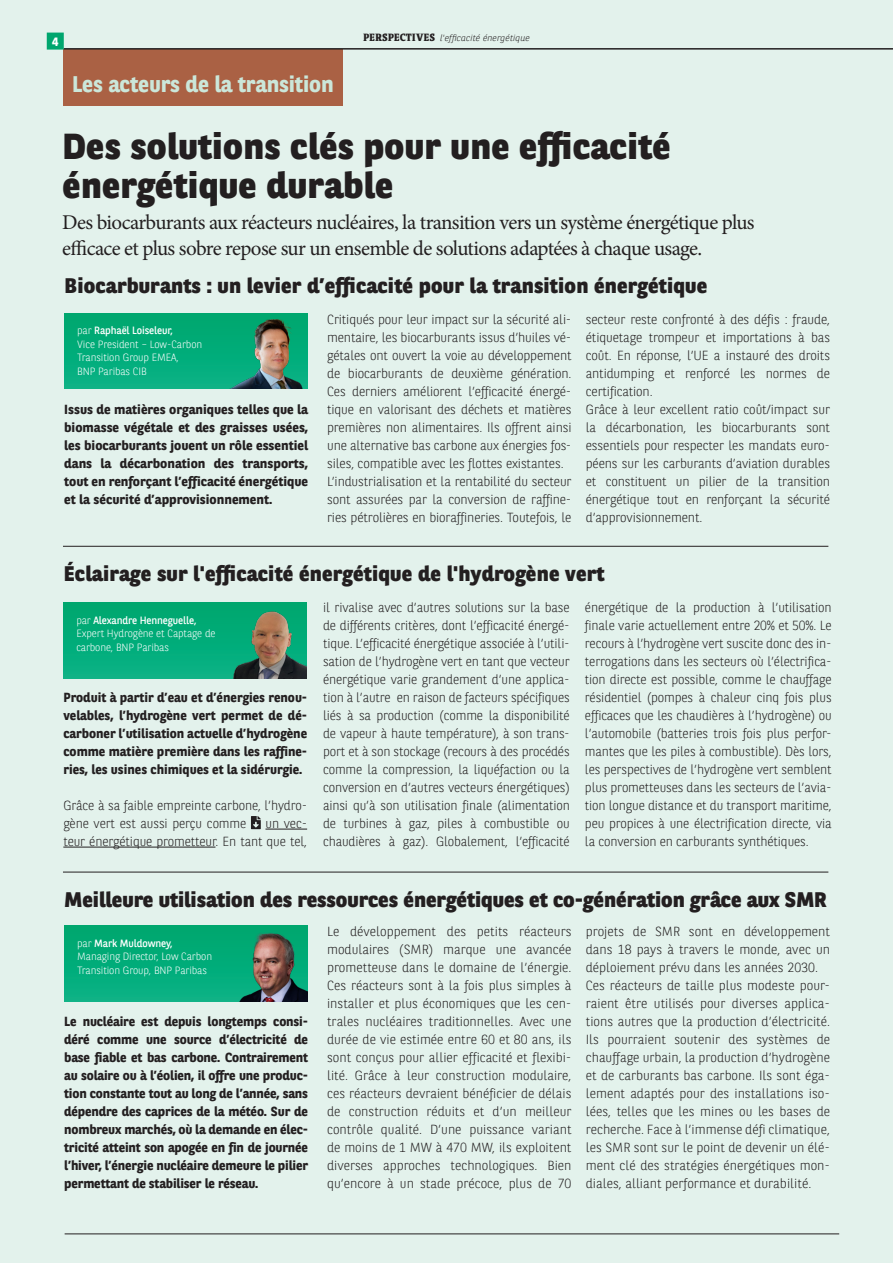
<style>
.page{position:relative;width:893px;height:1263px;background:#e3f2ec}
.page>*{position:absolute;margin:0;border:0;box-sizing:border-box;transform-origin:0 0}
.KOP_CHRONICLE{font:800 36px/39px "BNPP Sans";letter-spacing:.01em;color:#231f20}
.KOP_SACKERS{font:700 22.5px "BNPP Sans";letter-spacing:-.005em;color:#cbe7da}
.KOP_CHRONICLE-2{font:800 21px "BNPP Sans";letter-spacing:.01em;color:#231f20}
.IHOUD_nummer{font:21px/25.5px "Minion Pro";letter-spacing:-.03em;color:#231f20}
.KOP_SACKERS-2{font:300 13.2px/18px "BNPP Sans";letter-spacing:-.01em;color:#231f20;text-align:justify}
.KOP_SACKERS-3{font:700 13.2px/18px "BNPP Sans";color:#231f20;text-align:justify}
.t1{font:700 12px "BNPP Sans";color:#fff}
.t2{font:300 10.5px/13.5px "BNPP Sans";letter-spacing:-.01em;color:#fff}
.t3{font:10.5px "BNPP Sans";letter-spacing:-.01em;color:#fff}
.KOP_CHRONICLE-3{font:italic 300 9px "BNPP Sans";letter-spacing:.01em;color:#231f20}
.s1{font-family:"BNPP Serif";font-weight:800;font-style:normal;font-size:10.5px}
.s2{font-weight:400}
.s3{font-weight:300}
</style>
<div class="page">
<div style="left:64px;top:49px;width:279px;height:56px;background:#aa6144"></div>
<div style="left:48px;top:33px;width:15px;height:16px;background:#00a66e"></div>
<div style="left:47px;top:33px;width:17px;height:17px;border:2px solid #00a66e"></div>
<hr style="left:64px;top:48px;width:829px;height:2px;background:#231f20">
<hr style="left:65px;top:1233px;width:774px;height:1px;background:#231f20">
<div style="left:65px;top:313px;width:243px;height:76px;background:linear-gradient(to bottom,#00a66d,#09b285)"></div>
<div style="left:65px;top:926px;width:243px;height:75px;background:#00ac79"></div>
<hr style="left:63px;top:546px;width:765px;height:1px;background:#231f20">
<hr style="left:63px;top:872px;width:765px;height:1px;background:#231f20">
<img style="left:230px;top:320px;width:77px;height:69px">
<img style="left:237px;top:932px;width:70px;height:69px">
<hr style="left:265px;top:829px;width:42px;height:1px;background:#231f20">
<hr style="left:63px;top:847px;width:152px;height:1px;background:#231f20">
<svg style="left:251px;top:816px;width:10px;height:13px"></svg>
<div style="left:64px;top:603px;width:243px;height:75px;background:#00ac78"></div>
<img style="left:233px;top:611px;width:74px;height:67px">
<p class="t1" style="left:52px;top:33px;width:8px">4</p>
<p class="KOP_SACKERS" style="left:72px;top:69px;width:263px">Les acteurs de la transition</p>
<p class="KOP_CHRONICLE-3" style="left:363px;top:32px;width:169px"><span class="s1">PERSPECTIVES</span> l'efficacité énergétique</p>
<p class="KOP_CHRONICLE" style="left:63px;top:126px;width:609px">Des solutions clés pour une efficacité énergétique durable</p>
<p class="IHOUD_nummer" style="left:62px;top:210px;width:694px">Des biocarburants aux réacteurs nucléaires, la transition vers un système énergétique plus efficace et plus sobre repose sur un ensemble de solutions adaptées à chaque usage.</p>
<p class="KOP_CHRONICLE-2" style="left:65px;top:271px;width:644px">Biocarburants : un levier d’efficacité pour la transition énergétique</p>
<p class="t2" style="left:77px;top:323px;width:126px">par <span class="s2">Raphaël Loiseleur,<br></span>Vice President – Low-Carbon<br>Transition Group EMEA,<br>BNP Paribas CIB</p>
<p class="KOP_SACKERS-3" style="left:64px;top:400px;width:245px">Issus de matières organiques telles que la biomasse végétale et des graisses usées, les biocarburants jouent un rôle essentiel dans la décarbonation des transports, tout en renforçant l’efficacité énergétique et la sécurité d’approvisionnement.</p>
<p class="KOP_SACKERS-2" style="left:327px;top:310px;width:246px">Critiqués pour leur impact sur la sécurité ali&shy;mentaire, les biocarburants issus d’huiles vé&shy;gétales ont ouvert la voie au développement de biocarburants de deuxième génération.<br>Ces derniers améliorent l’efficacité énergé&shy;tique en valorisant des déchets et matières premières non alimentaires. Ils offrent ainsi une alternative bas carbone aux énergies fos&shy;siles, compatible avec les flottes existantes.</p>
<p class="KOP_SACKERS-2" style="left:327px;top:472px;width:246px">L’industrialisation et la rentabilité du secteur sont assurées par la conversion de raffine&shy;ries pétrolières en bioraffineries. Toutefois, le</p>
<p class="KOP_SACKERS-2" style="left:586px;top:310px;width:246px">secteur reste confronté à des défis : fraude, étiquetage trompeur et importations à bas coût. En réponse, l’UE a instauré des droits antidumping et renforcé les normes de certification.</p>
<p class="KOP_SACKERS-2" style="left:586px;top:400px;width:246px">Grâce à leur excellent ratio coût/impact sur la décarbonation, les biocarburants sont essentiels pour respecter les mandats euro&shy;péens sur les carburants d’aviation durables et constituent un pilier de la transition énergétique tout en renforçant la sécurité d’approvisionnement.</p>
<p class="KOP_CHRONICLE-2" style="left:64px;top:559px;width:542px">Éclairage sur l'efficacité énergétique de l'hydrogène vert</p>
<p class="KOP_SACKERS-2" style="left:585px;top:598px;width:248px">énergétique de la production à l’utilisation finale varie actuellement entre 20% et 50%. Le recours à l’hydrogène vert suscite donc des in&shy;terrogations dans les secteurs où l’électrifica&shy;tion directe est possible, comme le chauffage résidentiel (pompes à chaleur cinq fois plus efficaces que les chaudières à l’hydrogène) ou l’automobile (batteries trois fois plus perfor&shy;mantes que les piles à combustible). Dès lors, les perspectives de l’hydrogène vert semblent plus prometteuses dans les secteurs de l’avia&shy;tion longue distance et du transport maritime, peu propices à une électrification directe, via la conversion en carburants synthétiques.</p>
<p class="KOP_SACKERS-2" style="left:323px;top:598px;width:248px">il rivalise avec d’autres solutions sur la base de différents critères, dont l’efficacité énergé&shy;tique. L’efficacité énergétique associée à l’utili&shy;sation de l’hydrogène vert en tant que vecteur énergétique varie grandement d’une applica&shy;tion à l’autre en raison de facteurs spécifiques liés à sa production (comme la disponibilité de vapeur à haute température), à son trans&shy;port et à son stockage (recours à des procédés comme la compression, la liquéfaction ou la conversion en d’autres vecteurs énergétiques) ainsi qu’à son utilisation finale (alimentation de turbines à gaz, piles à combustible ou chaudières à gaz). Globalement, l’efficacité</p>
<p class="t2" style="left:76px;top:613px;width:141px">par <span class="s2">Alexandre Henneguelle,<br></span>Expert Hydrogène et Captage de carbone, BNP Paribas</p>
<p class="KOP_SACKERS-3" style="left:63px;top:688px;width:245px">Produit à partir d’eau et d’énergies renou&shy;velables, l’hydrogène vert permet de dé&shy;carboner l’utilisation actuelle d’hydrogène comme matière première dans les raffine&shy;ries, les usines chimiques et la sidérurgie.</p>
<p class="KOP_SACKERS-2" style="left:63px;top:796px;width:245px">Grâce à sa faible empreinte carbone, l’hydro&shy;gène vert est aussi perçu comme</p>
<p class="KOP_SACKERS-2" style="left:63px;top:814px;width:245px;text-align:right">un vec-<br>teur énergétique prometteur. En tant que tel,</p>
<p class="KOP_CHRONICLE-2" style="left:65px;top:885px;width:763px">Meilleure utilisation des ressources énergétiques et co-génération grâce aux SMR</p>
<p class="t3" style="left:77px;top:936px;width:97px"><span class="s3">par</span> Mark Muldowney,</p>
<p class="t2" style="left:77px;top:949px;width:136px">Managing Director, Low Carbon<br>Transition Group, BNP Paribas</p>
<p class="KOP_SACKERS-3" style="left:64px;top:1012px;width:245px">Le nucléaire est depuis longtemps consi&shy;déré comme une source d’électricité de base fiable et bas carbone. Contrairement au solaire ou à l’éolien, il offre une produc&shy;tion constante tout au long de l’année, sans dépendre des caprices de la météo. Sur de nombreux marchés, où la demande en élec&shy;tricité atteint son apogée en fin de journée l’hiver, l’énergie nucléaire demeure le pilier permettant de stabiliser le réseau.</p>
<p class="KOP_SACKERS-2" style="left:327px;top:922px;width:246px">Le développement des petits réacteurs modulaires (SMR) marque une avancée prometteuse dans le domaine de l’énergie.<br>Ces réacteurs sont à la fois plus simples à installer et plus économiques que les cen&shy;trales nucléaires traditionnelles. Avec une durée de vie estimée entre 60 et 80 ans, ils sont conçus pour allier efficacité et flexibi&shy;lité. Grâce à leur construction modulaire, ces réacteurs devraient bénéficier de délais de construction réduits et d’un meilleur contrôle qualité. D’une puissance variant de moins de 1 MW à 470 MW, ils exploitent diverses approches technologiques. Bien qu’encore à un stade précoce, plus de 70</p>
<p class="KOP_SACKERS-2" style="left:586px;top:922px;width:246px">projets de SMR sont en développement dans 18 pays à travers le monde, avec un déploiement prévu dans les années 2030.</p>
<p class="KOP_SACKERS-2" style="left:586px;top:976px;width:246px">Ces réacteurs de taille plus modeste pour&shy;raient être utilisés pour diverses applica&shy;tions autres que la production d’électricité.<br>Ils pourraient soutenir des systèmes de chauffage urbain, la production d’hydrogène et de carburants bas carbone. Ils sont éga&shy;lement adaptés pour des installations iso&shy;lées, telles que les mines ou les bases de recherche. Face à l’immense défi climatique, les SMR sont sur le point de devenir un élé&shy;ment clé des stratégies énergétiques mon&shy;diales, alliant performance et durabilité.</p>
</div>
